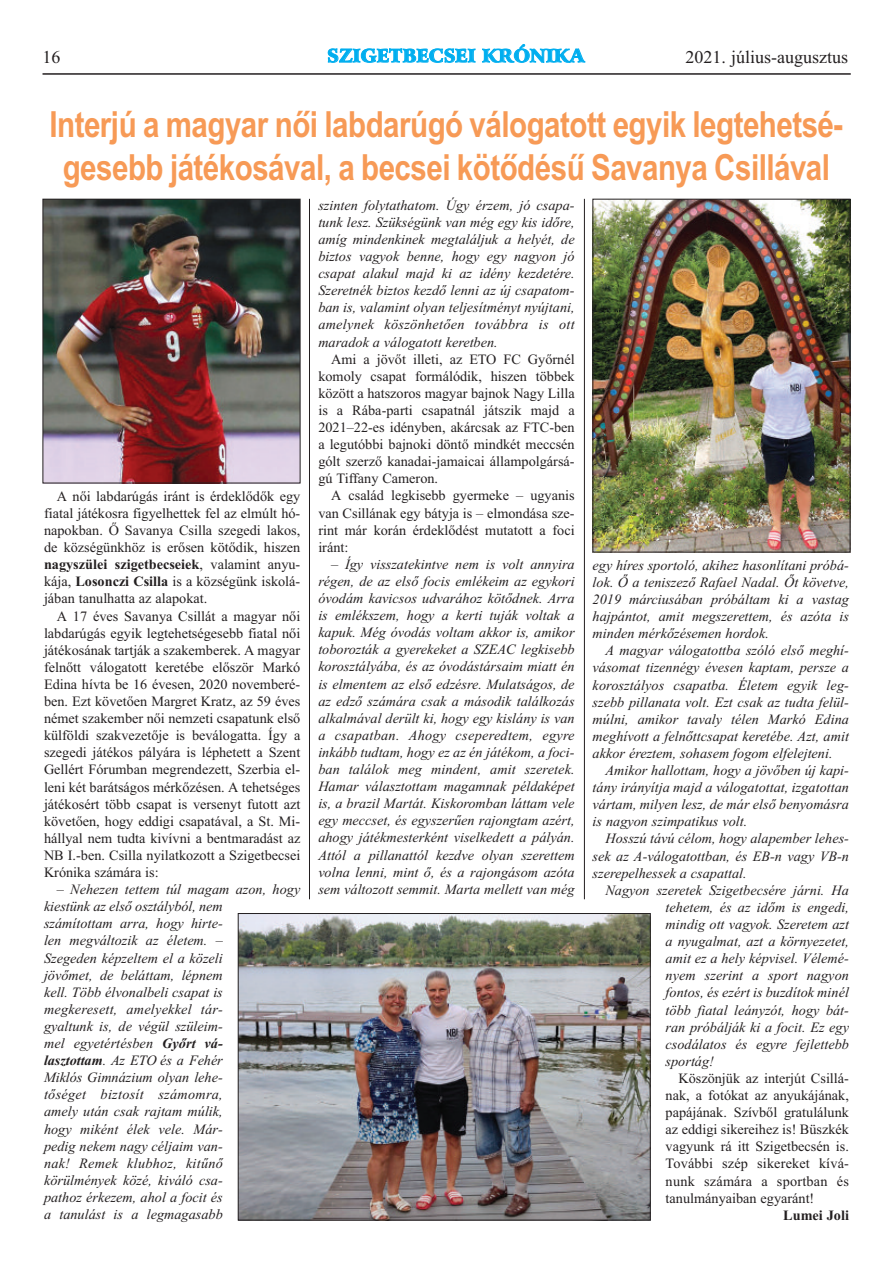
<style>
.page{position:relative;width:893px;height:1263px;background:#fff}
.page>*{position:absolute;margin:0;border:0;box-sizing:border-box;transform-origin:0 0}
.t1{font:700 36px/43.2px "Arial Nr.PFL";letter-spacing:-.015em;color:#f79a56;text-align:center}
.t2{font:18px "Times New Roman HUN";color:#231f20}
.t3{font:18px "Arrus Blk HU Normal";letter-spacing:.005em;color:#00aeef}
.t4{font:14.25px/17.1px "Times New Roman HUN Italic";color:#231f20;text-align:justify}
.t5{font:14.25px/17.1px "Times New Roman HUN";color:#231f20;text-align:justify}
.t6{font:14.25px "Times New Roman HUN Bold";color:#231f20}
.s1{font-family:"Times New Roman HUN"}
.s2{font-family:"Times New Roman HUN Bold"}
.s3{font-family:"Times New Roman HUN Bold";font-style:italic}
</style>
<div class="page">
<hr style="left:43px;top:73px;width:807px;height:2px;background:#231f20">
<img style="left:45px;top:201px;width:253px;height:280px">
<div style="left:43px;top:199px;width:257px;height:284px;border:1px solid #231f20"></div>
<img style="left:240px;top:915px;width:409px;height:303px">
<div style="left:238px;top:913px;width:413px;height:307px;border:1px solid #231f20"></div>
<img style="left:594px;top:201px;width:254px;height:349px">
<div style="left:592px;top:199px;width:258px;height:353px;border:1px solid #231f20"></div>
<hr style="left:584px;top:199px;width:1px;height:700px;background:#231f20">
<hr style="left:309px;top:199px;width:1px;height:700px;background:#231f20">
<p class="t2" style="left:43px;top:46px;width:19px">16</p>
<p class="t3" style="left:327px;top:45px;width:259px">SZIGETBECSEI KRÓNIKA</p>
<p class="t2" style="left:686px;top:46px;width:164px">2021. július-augusztus</p>
<h1 class="t1" style="left:50px;top:103px;width:795px">Interjú a magyar női labdarúgó válogatott egyik legtehetsé&shy;gesebb játékosával, a becsei kötődésű Savanya Csillával</h1>
<p class="t5" style="left:44px;top:487px;width:258px;text-indent:13px">A női labdarúgás iránt is érdeklődők egy fiatal játékosra figyelhettek fel az elmúlt hó&shy;napokban. Ő Savanya Csilla szegedi lakos, de községünkhöz is erősen kötődik, hiszen</p>
<p class="t6" style="left:44px;top:556px;width:258px">nagyszülei szigetbecseiek<span class="s1">, valamint anyu-</span></p>
<p class="t5" style="left:44px;top:573px;width:258px">kája, <span class="s2">Losonczi Csilla</span> is a községünk iskolá&shy;jában tanulhatta az alapokat.</p>
<p class="t5" style="left:44px;top:607px;width:258px;text-indent:13px">A 17 éves Savanya Csillát a magyar női labdarúgás egyik legtehetségesebb fiatal női játékosának tartják a szakemberek. A magyar felnőtt válogatott keretébe először Markó Edina hívta be 16 évesen, 2020 novemberé&shy;ben. Ezt követően Margret Kratz, az 59 éves német szakember női nemzeti csapatunk első külföldi szakvezetője is beválogatta. Így a szegedi játékos pályára is léphetett a Szent Gellért Fórumban megrendezett, Szerbia el&shy;leni két barátságos mérkőzésen. A tehetséges játékosért több csapat is versenyt futott azt követően, hogy eddigi csapatával, a St. Mi&shy;hállyal nem tudta kivívni a bentmaradást az NB I.-ben. Csilla nyilatkozott a Szigetbecsei Krónika számára is:</p>
<p class="t4" style="left:44px;top:881px;width:258px;text-align:left;text-indent:13px">– Nehezen tettem túl magam azon, hogy kiestünk az első osztályból, nem<br>számítottam arra, hogy hirte-<br>len megváltozik az életem. –<br>Szegeden képzeltem el a közeli<br>jövőmet, de beláttam, lépnem<br>kell. Több élvonalbeli csapat is<br>megkeresett, amelyekkel tár-<br>gyaltunk is, de végül szüleim-<br>mel egyetértésben <span class="s3">Győrt vá-<br>lasztottam</span>. Az ETO és a Fehér<br>Miklós Gimnázium olyan lehe-<br>tőséget biztosít számomra,<br>amely után csak rajtam múlik,<br>hogy miként élek vele. Már-<br>pedig nekem nagy céljaim van-<br>nak! Remek klubhoz, kitűnő<br>körülmények közé, kiváló csa-<br>pathoz érkezem, ahol a focit és<br>a tanulást is a legmagasabb</p>
<p class="t4" style="left:318px;top:196px;width:258px">szinten folytathatom. Úgy érzem, jó csapa&shy;tunk lesz. Szükségünk van még egy kis időre, amíg mindenkinek megtaláljuk a helyét, de biztos vagyok benne, hogy egy nagyon jó csapat alakul majd ki az idény kezdetére.<br>Szeretnék biztos kezdő lenni az új csapatom&shy;ban is, valamint olyan teljesítményt nyújtani, amelynek köszönhetően továbbra is ott maradok a válogatott keretben.</p>
<p class="t5" style="left:318px;top:350px;width:258px;text-indent:13px">Ami a jövőt illeti, az ETO FC Győrnél komoly csapat formálódik, hiszen többek között a hatszoros magyar bajnok Nagy Lilla is a Rába-parti csapatnál játszik majd a 2021–22-es idényben, akárcsak az FTC-ben a legutóbbi bajnoki döntő mindkét meccsén gólt szerző kanadai-jamaicai állampolgársá&shy;gú Tiffany Cameron.</p>
<p class="t5" style="left:318px;top:487px;width:258px;text-indent:13px">A család legkisebb gyermeke – ugyanis van Csillának egy bátyja is – elmondása sze&shy;rint már korán érdeklődést mutatott a foci iránt:</p>
<p class="t4" style="left:318px;top:555px;width:258px;text-indent:13px">– Így visszatekintve nem is volt annyira régen, de az első focis emlékeim az egykori óvodám kavicsos udvarához kötődnek. Arra is emlékszem, hogy a kerti tuják voltak a kapuk. Még óvodás voltam akkor is, amikor toborozták a gyerekeket a SZEAC legkisebb korosztályába, és az óvodástársaim miatt én is elmentem az első edzésre. Mulatságos, de az edző számára csak a második találkozás alkalmával derült ki, hogy egy kislány is van a csapatban. Ahogy cseperedtem, egyre inkább tudtam, hogy ez az én játékom, a foci&shy;ban találok meg mindent, amit szeretek.<br>Hamar választottam magamnak példaképet is, a brazil Martát. Kiskoromban láttam vele egy meccset, és egyszerűen rajongtam azért, ahogy játékmesterként viselkedett a pályán.<br>Attól a pillanattól kezdve olyan szerettem volna lenni, mint ő, és a rajongásom azóta sem változott semmit. Marta mellett van még</p>
<p class="t4" style="left:593px;top:556px;width:258px">egy híres sportoló, akihez hasonlítani próbá&shy;lok. Ő a teniszező Rafael Nadal. Őt követve, 2019 márciusában próbáltam ki a vastag hajpántot, amit megszerettem, és azóta is minden mérkőzésemen hordok.</p>
<p class="t4" style="left:593px;top:642px;width:258px;text-indent:13px">A magyar válogatottba szóló első meghí&shy;vásomat tizennégy évesen kaptam, persze a korosztályos csapatba. Életem egyik leg&shy;szebb pillanata volt. Ezt csak az tudta felül&shy;múlni, amikor tavaly télen Markó Edina meghívott a felnőttcsapat keretébe. Azt, amit akkor éreztem, sohasem fogom elfelejteni.</p>
<p class="t4" style="left:593px;top:762px;width:258px;text-indent:13px">Amikor hallottam, hogy a jövőben új kapi&shy;tány irányítja majd a válogatottat, izgatottan vártam, milyen lesz, de már első benyomásra is nagyon szimpatikus volt.</p>
<p class="t4" style="left:593px;top:830px;width:258px;text-indent:13px">Hosszú távú célom, hogy alapember lehes&shy;sek az A-válogatottban, és EB-n vagy VB-n szerepelhessek a csapattal.</p>
<p class="t4" style="left:666px;top:881px;width:185px;text-indent:-60px">Nagyon szeretek Szigetbecsére járni. Ha tehetem, és az időm is engedi, mindig ott vagyok. Szeretem azt a nyugalmat, azt a környezetet, amit ez a hely képvisel. Vélemé&shy;nyem szerint a sport nagyon fontos, és ezért is buzdítok minél több fiatal leányzót, hogy bát&shy;ran próbálják ki a focit. Ez egy csodálatos és egyre fejlettebb sportág!</p>
<p class="t5" style="left:666px;top:1069px;width:185px;text-indent:13px">Köszönjük az interjút Csillá&shy;nak, a fotókat az anyukájának, papájának. Szívből gratulálunk az eddigi sikereihez is! Büszkék vagyunk rá itt Szigetbecsén is.<br>További szép sikereket kívá&shy;nunk számára a sportban és tanulmányaiban egyaránt!</p>
<p class="t6" style="left:783px;top:1206px;width:67px">Lumei Joli</p>
</div>
